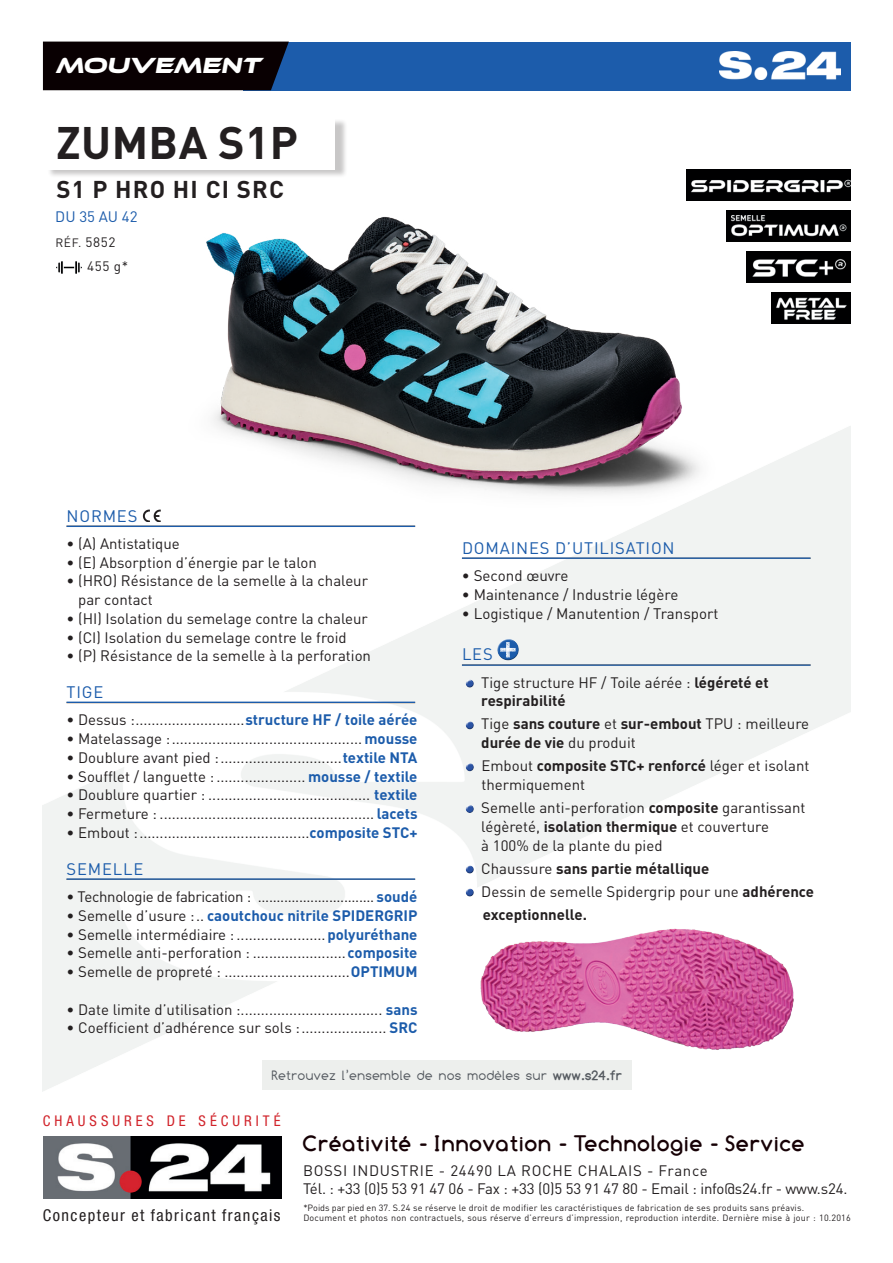
<style>
.page{position:relative;width:893px;height:1263px;background:#fff}
.page>*{position:absolute;margin:0;border:0;box-sizing:border-box;transform-origin:0 0}
.t1{font:700 45px "DIN Pro";letter-spacing:.01em;color:#231f20}
.t2{font:700 24px "DIN Pro";letter-spacing:.05em;color:#231f20}
.t3{font:italic 22.5px "Ethnocentric Rg";color:#fff}
.t4{font:700 21.9px "Comfortaa";letter-spacing:.06em;color:#160005}
.t5{font:16.5px "DIN Pro";letter-spacing:.05em;color:#1c5cab}
.t6{font:condensed 16.35px "Helvetica Neue LT Std";letter-spacing:.09em;color:#231f20}
.t7{font:15.15px "DIN Pro";color:#231f20}
.t8{font:15px/18.8px "DIN Pro";color:#231f20}
.t9{font:700 15px/23px "DIN Pro";color:#231f20}
.t10{font:15px/17.9px "DIN Pro";letter-spacing:.03em;color:#231f20}
.t11{font:15px "DIN Pro";letter-spacing:-.02em;color:#231f20}
.t12{font:700 15px "DIN Pro";color:#1c5cab}
.t13{font:15px "DIN Pro";color:#1c5cab}
.t14{font:condensed 14.85px "Helvetica Neue LT Std";letter-spacing:.27em;color:#d1232a}
.t15{font:13.5px "Comfortaa";letter-spacing:.02em;color:#555a60}
.t16{font:13.5px "DIN Pro";color:#231f20}
.t17{font:12px "DIN Pro";color:#231f20}
.t18{font:9px/10.8px "DIN Pro";letter-spacing:.02em;color:#231f20}
.s1{font-size:13.5px}
.s2{font-weight:700;color:#1c5cab}
.s3{font-weight:400;color:#231f20}
.s4{font-weight:700}
.s5{font-weight:400}
</style>
<div class="page">
<div style="left:47px;top:118px;width:301px;height:60px;background:#231f20;opacity:.25"></div>
<div style="left:43px;top:119px;width:292px;height:50px;background:#fff"></div>
<svg style="left:496px;top:637px;width:24px;height:18px"></svg>
<div style="left:497px;top:640px;width:23px;height:22px;background:#231f20;opacity:.75"></div>
<svg style="left:500px;top:642px;width:16px;height:15px"></svg>
<svg style="left:465px;top:678px;width:10px;height:2px"></svg>
<div style="left:465px;top:680px;width:11px;height:9px;background:#231f20;opacity:.75"></div>
<div style="left:465px;top:720px;width:10px;height:8px;background:#f1f3f2"></div>
<div style="left:465px;top:721px;width:11px;height:10px;background:#231f20;opacity:.75"></div>
<div style="left:465px;top:762px;width:10px;height:8px;background:#f1f3f2"></div>
<div style="left:465px;top:763px;width:11px;height:10px;background:#231f20;opacity:.75"></div>
<div style="left:465px;top:803px;width:10px;height:9px;background:#f1f3f2"></div>
<div style="left:465px;top:805px;width:11px;height:10px;background:#231f20;opacity:.75"></div>
<div style="left:465px;top:866px;width:11px;height:9px;background:#231f20;opacity:.75"></div>
<div style="left:465px;top:889px;width:11px;height:9px;background:#231f20;opacity:.75"></div>
<img style="left:43px;top:1136px;width:239px;height:62px">
<hr style="left:66px;top:525px;width:349px;height:2px;background:#1c5cab">
<hr style="left:462px;top:557px;width:349px;height:2px;background:#1c5cab">
<hr style="left:462px;top:664px;width:349px;height:2px;background:#1c5cab">
<hr style="left:66px;top:702px;width:349px;height:1px;background:#1c5cab">
<hr style="left:66px;top:878px;width:349px;height:2px;background:#1c5cab">
<div style="left:243px;top:42px;width:608px;height:48px;background:#1c5cab"></div>
<div style="left:43px;top:42px;width:246px;height:48px;background:#090002"></div>
<img style="left:719px;top:52px;width:122px;height:28px">
<img style="left:771px;top:292px;width:80px;height:31px">
<img style="left:740px;top:211px;width:111px;height:30px">
<img style="left:133px;top:143px;width:607px;height:414px">
<img style="left:687px;top:169px;width:164px;height:31px">
<img style="left:747px;top:251px;width:104px;height:31px">
<img style="left:57px;top:261px;width:25px;height:12px">
<img style="left:465px;top:928px;width:329px;height:136px">
<h3 class="t3" style="left:55px;top:51px;width:208px">MOUVEMENT</h3>
<h1 class="t1" style="left:56px;top:112px;width:243px">ZUMBA S1P</h1>
<h2 class="t2" style="left:57px;top:173px;width:229px">S1 P HRO HI CI SRC</h2>
<p class="t17" style="left:55px;top:234px;width:62px">RÉF. <span class="s1">5852</span></p>
<p class="t16" style="left:87px;top:257px;width:42px">455 g*</p>
<p class="t13" style="left:55px;top:207px;width:84px">DU 35 AU 42</p>
<p class="t5" style="left:67px;top:504px;width:72px">NORMES</p>
<p class="t8" style="left:66px;top:533px;width:115px">• (A) Antistatique</p>
<p class="t8" style="left:66px;top:552px;width:252px">• (E) Absorption d’énergie par le talon</p>
<p class="t8" style="left:78px;top:571px;width:291px;text-indent:-12px">• (HRO) Résistance de la semelle à la chaleur par contact</p>
<p class="t8" style="left:66px;top:608px;width:303px">• (HI) Isolation du semelage contre la chaleur</p>
<p class="t8" style="left:66px;top:627px;width:282px">• (CI) Isolation du semelage contre le froid</p>
<p class="t8" style="left:66px;top:646px;width:306px">• (P) Résistance de la semelle à la perforation</p>
<p class="t5" style="left:67px;top:681px;width:38px">TIGE</p>
<p class="t8" style="left:66px;top:710px;width:352px">• Dessus :...........................<span class="s2">structure HF / toile aérée</span></p>
<p class="t8" style="left:66px;top:729px;width:352px">• Matelassage :............................................... <span class="s2">mousse</span></p>
<p class="t8" style="left:66px;top:747px;width:352px">• Doublure avant pied :..............................<span class="s2">textile NTA</span></p>
<p class="t8" style="left:66px;top:766px;width:352px">• Soufflet / languette :...................... <span class="s2">mousse / textile</span></p>
<p class="t8" style="left:66px;top:785px;width:353px">• Doublure quartier : ........................................ <span class="s2">textile</span></p>
<p class="t8" style="left:66px;top:804px;width:353px">• Fermeture : ..................................................... <span class="s2">lacets</span></p>
<p class="t8" style="left:66px;top:822px;width:353px">• Embout :..........................................<span class="s2">composite STC+</span></p>
<p class="t5" style="left:67px;top:857px;width:78px">SEMELLE</p>
<p class="t11" style="left:66px;top:886px;width:353px">• Technologie de fabrication : ............................... <span class="s2">soudé</span></p>
<p class="t12" style="left:66px;top:905px;width:352px"><span class="s3">• Semelle d’usure :..</span> caoutchouc nitrile SPIDERGRIP</p>
<p class="t8" style="left:66px;top:924px;width:352px">• Semelle intermédiaire :......................<span class="s2">polyuréthane</span></p>
<p class="t8" style="left:66px;top:943px;width:353px">• Semelle anti-perforation : .......................<span class="s2">composite</span></p>
<p class="t8" style="left:66px;top:961px;width:352px">• Semelle de propreté : ...............................<span class="s2">OPTIMUM</span></p>
<p class="t8" style="left:66px;top:999px;width:353px">• Date limite d’utilisation :................................... <span class="s2">sans</span></p>
<p class="t8" style="left:66px;top:1018px;width:353px">• Coefficient d’adhérence sur sols :..................... <span class="s2">SRC</span></p>
<p class="t5" style="left:462px;top:536px;width:214px">DOMAINES D’UTILISATION</p>
<p class="t7" style="left:462px;top:565px;width:108px">• Second œuvre</p>
<p class="t7" style="left:462px;top:584px;width:218px">• Maintenance / Industrie légère</p>
<p class="t7" style="left:462px;top:603px;width:258px">• Logistique / Manutention / Transport</p>
<p class="t5" style="left:462px;top:643px;width:32px">LES</p>
<p class="t8" style="left:481px;top:672px;width:289px">Tige structure HF / Toile aérée : <span class="s4">légéreté et respirabilité</span></p>
<p class="t9" style="left:481px;top:714px;width:329px;line-height:18.8px"><span class="s5">Tige</span> sans couture <span class="s5">et</span> sur-embout <span class="s5">TPU : meilleure </span>durée de vie <span class="s5">du produit</span></p>
<p class="t8" style="left:481px;top:756px;width:330px">Embout <span class="s4">composite STC+ renforcé</span> léger et isolant thermiquement</p>
<p class="t8" style="left:481px;top:798px;width:326px">Semelle anti-perforation <span class="s4">composite</span> garantissant légèreté, <span class="s4">isolation thermique</span> et couverture<br>à 100% de la plante du pied</p>
<p class="t9" style="left:481px;top:856px;width:334px"><span class="s5">Chaussure</span> sans partie métallique<br><span class="s5">Dessin de semelle Spidergrip pour une</span> adhérence exceptionnelle.</p>
<p class="t15" style="left:272px;top:1068px;width:352px">Retrouvez l’ensemble de nos modèles sur <span class="s4">www.s24.fr</span></p>
<p class="t14" style="left:43px;top:1112px;width:239px">CHAUSSURES DE SÉCURITÉ</p>
<h3 class="t4" style="left:303px;top:1131px;width:503px">Créativité - Innovation - Technologie - Service</h3>
<p class="t10" style="left:303px;top:1161px;width:546px">BOSSI INDUSTRIE - 24490 LA ROCHE CHALAIS - France<br>Tél. : +33 (0)5 53 91 47 06 - Fax : +33 (0)5 53 91 47 80 - Email : info@s24.fr - www.s24.</p>
<p class="t6" style="left:43px;top:1206px;width:239px">Concepteur et fabricant français</p>
<p class="t18" style="left:303px;top:1201px;width:549px">*Poids par pied en 37. S.24 se réserve le droit de modifier les caractéristiques de fabrication de ses produits sans préavis.<br>Document et photos non contractuels, sous réserve d’erreurs d’impression, reproduction interdite. Dernière mise à jour : 10.2016</p>
</div>
